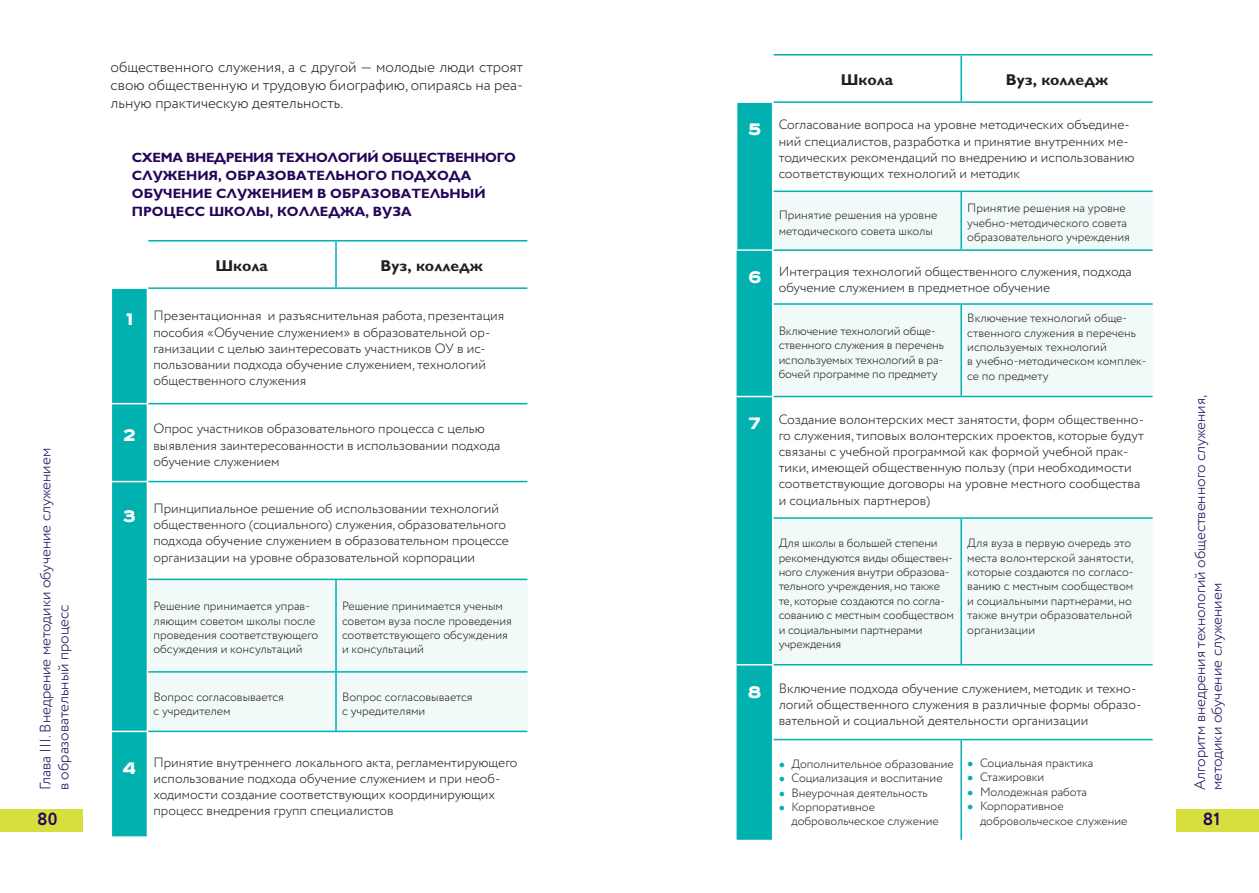
<style>
.page{position:relative;width:1259px;height:893px;background:#fff}
.page>*{position:absolute;margin:0;border:0;box-sizing:border-box;transform-origin:0 0}
.t1{font:700 17.55px "AVC";color:#230658}
.t2{font:700 15.75px "Gill Sans C";color:#231f20}
.t3{font:300 15px/18px "Circe";color:#230658}
.t4{font:300 15px/18px "Circe";color:#231f20;text-align:justify}
.t5{font:300 13.5px/16.2px "Circe";color:#231f20}
.t6{font:700 13.5px/18px "Gill Sans C";color:#230658}
.t7{font:300 12px/14.4px "Circe";color:#231f20}
.s1{font-family:"Road Radio";font-weight:900;font-size:21px;color:#fff}
.s2{font-family:"Times New Roman";font-weight:400;font-size:10.5px;color:#00b1b0}
</style>
<div class="page">
<div style="left:0;top:809px;width:82px;height:23px;background:#d5df3e"></div>
<div style="left:1176px;top:809px;width:83px;height:23px;background:#d5df3e"></div>
<div style="left:112px;top:289px;width:35px;height:547px;background:#00b1b0"></div>
<div style="left:148px;top:580px;width:379px;height:151px;background:#f2faf9"></div>
<hr style="left:335px;top:242px;width:2px;height:45px;background:#00b1b0">
<hr style="left:148px;top:403px;width:188px;height:1px;background:#00b1b0">
<hr style="left:336px;top:403px;width:191px;height:1px;background:#00b1b0">
<hr style="left:148px;top:481px;width:188px;height:1px;background:#00b1b0">
<hr style="left:336px;top:481px;width:191px;height:1px;background:#00b1b0">
<hr style="left:148px;top:579px;width:188px;height:1px;background:#00b1b0">
<hr style="left:336px;top:579px;width:191px;height:1px;background:#00b1b0">
<hr style="left:335px;top:580px;width:2px;height:91px;background:#00b1b0">
<hr style="left:148px;top:671px;width:188px;height:2px;background:#00b1b0">
<hr style="left:336px;top:671px;width:191px;height:2px;background:#00b1b0">
<hr style="left:335px;top:673px;width:2px;height:58px;background:#00b1b0">
<hr style="left:148px;top:731px;width:188px;height:1px;background:#00b1b0">
<hr style="left:336px;top:731px;width:191px;height:1px;background:#00b1b0">
<hr style="left:148px;top:240px;width:188px;height:2px;background:#00b1b0">
<hr style="left:336px;top:240px;width:191px;height:2px;background:#00b1b0">
<hr style="left:148px;top:287px;width:188px;height:2px;background:#00b1b0">
<hr style="left:336px;top:287px;width:191px;height:2px;background:#00b1b0">
<hr style="left:111px;top:403px;width:37px;height:1px;background:#fff">
<hr style="left:111px;top:481px;width:37px;height:1px;background:#fff">
<hr style="left:111px;top:731px;width:37px;height:1px;background:#fff">
<div style="left:736px;top:103px;width:36px;height:737px;background:#00b1b0"></div>
<svg style="left:773px;top:192px;width:379px;height:472px;fill:#f2faf9"></svg>
<hr style="left:960px;top:56px;width:2px;height:45px;background:#00b1b0">
<hr style="left:960px;top:192px;width:2px;height:57px;background:#00b1b0">
<hr style="left:960px;top:305px;width:2px;height:91px;background:#00b1b0">
<hr style="left:960px;top:519px;width:2px;height:145px;background:#00b1b0">
<hr style="left:960px;top:740px;width:2px;height:100px;background:#00b1b0">
<hr style="left:773px;top:54px;width:188px;height:2px;background:#00b1b0">
<hr style="left:961px;top:54px;width:191px;height:2px;background:#00b1b0">
<hr style="left:773px;top:101px;width:188px;height:2px;background:#00b1b0">
<hr style="left:961px;top:101px;width:191px;height:2px;background:#00b1b0">
<hr style="left:773px;top:191px;width:188px;height:1px;background:#00b1b0">
<hr style="left:961px;top:191px;width:191px;height:1px;background:#00b1b0">
<hr style="left:773px;top:249px;width:188px;height:2px;background:#00b1b0">
<hr style="left:961px;top:249px;width:191px;height:2px;background:#00b1b0">
<hr style="left:773px;top:303px;width:188px;height:2px;background:#00b1b0">
<hr style="left:961px;top:303px;width:191px;height:2px;background:#00b1b0">
<hr style="left:773px;top:396px;width:188px;height:1px;background:#00b1b0">
<hr style="left:961px;top:396px;width:191px;height:1px;background:#00b1b0">
<hr style="left:773px;top:517px;width:188px;height:2px;background:#00b1b0">
<hr style="left:961px;top:517px;width:191px;height:2px;background:#00b1b0">
<hr style="left:773px;top:664px;width:188px;height:1px;background:#00b1b0">
<hr style="left:961px;top:664px;width:191px;height:1px;background:#00b1b0">
<hr style="left:773px;top:739px;width:188px;height:1px;background:#00b1b0">
<hr style="left:961px;top:739px;width:191px;height:1px;background:#00b1b0">
<hr style="left:736px;top:396px;width:37px;height:1px;background:#fff">
<hr style="left:736px;top:664px;width:37px;height:1px;background:#fff">
<hr style="left:736px;top:103px;width:1px;height:88px;background:#fff">
<hr style="left:736px;top:191px;width:1px;height:58px;background:#fff">
<hr style="left:736px;top:249px;width:37px;height:2px;background:#fff">
<p class="t4" style="left:111px;top:58px;width:414px">общественного служения, а с другой — молодые люди строят свою общественную и трудовую биографию, опираясь на реа&shy;льную практическую деятельность.</p>
<p class="t6" style="left:132px;top:148px;width:385px">СХЕМА ВНЕДРЕНИЯ ТЕХНОЛОГИЙ ОБЩЕСТВЕННОГО СЛУЖЕНИЯ, ОБРАЗОВАТЕЛЬНОГО ПОДХОДА ОБУЧЕНИЕ СЛУЖЕНИЕМ В ОБРАЗОВАТЕЛЬНЫЙ ПРОЦЕСС ШКОЛЫ, КОЛЛЕДЖА, ВУЗА</p>
<p class="t2" style="left:841px;top:70px;width:54px">Школа</p>
<p class="t2" style="left:1005px;top:70px;width:104px">Вуз, колледж</p>
<p class="t5" style="left:778px;top:117px;width:357px;text-indent:-31px"><span class="s1">5</span> Согласование вопроса на уровне методических объедине&shy;ний специалистов, разработка и принятие внутренних ме&shy;тодических рекомендаций по внедрению и использованию соответствующих технологий и методик</p>
<p class="t7" style="left:778px;top:207px;width:160px;line-height:16.2px">Принятие решения на уровне методического совета школы</p>
<p class="t7" style="left:967px;top:201px;width:164px">Принятие решения на уровне учебно- методического совета образовательного учреждения</p>
<p class="t5" style="left:778px;top:263px;width:355px;text-indent:-31px"><span class="s1">6</span> Интеграция технологий общественного служения, подхода обучение служением в предметное обучение</p>
<p class="t7" style="left:778px;top:324px;width:167px">Включение технологий обще&shy;ственного служения в перечень используемых технологий в ра&shy;бочей программе по предмету</p>
<p class="t2" style="left:215px;top:256px;width:54px">Школа</p>
<p class="t2" style="left:380px;top:256px;width:104px">Вуз, колледж</p>
<p class="t5" style="left:153px;top:308px;width:352px;text-indent:-27px"><span class="s1">1</span> Презентационная и разъяснительная работа, презентация пособия «Обучение служением» в образовательной ор&shy;ганизации с целью заинтересовать участников ОУ в ис&shy;пользовании подхода обучение служением, технологий общественного служения</p>
<p class="t5" style="left:153px;top:421px;width:348px;text-indent:-30px"><span class="s1">2</span> Опрос участников образовательного процесса с целью выявления заинтересованности в использовании подхода обучение служением</p>
<p class="t5" style="left:153px;top:501px;width:357px;text-indent:-31px"><span class="s1">3</span> Принципиальное решение об использовании технологий общественного (социального) служения, образовательного подхода обучение служением в образовательном процессе организации на уровне образовательной корпорации</p>
<p class="t7" style="left:153px;top:599px;width:166px">Решение принимается управ&shy;ляющим советом школы после проведения соответствующего обсуждения и консультаций</p>
<p class="t7" style="left:342px;top:599px;width:171px">Решение принимается ученым советом вуза после проведения соответствующего обсуждения и консультаций</p>
<p class="t7" style="left:153px;top:690px;width:132px">Вопрос согласовывается с учредителем</p>
<p class="t7" style="left:342px;top:690px;width:132px">Вопрос согласовывается с учредителями</p>
<p class="t5" style="left:153px;top:754px;width:366px;text-indent:-31px"><span class="s1">4</span> Принятие внутреннего локального акта, регламентирующего использование подхода обучение служением и при необ&shy;ходимости создание соответствующих координирующих процесс внедрения групп специалистов</p>
<p class="t7" style="left:967px;top:311px;width:181px">Включение технологий обще&shy;ственного служения в перечень используемых технологий<br>в учебно- методическом комплек&shy;се по предмету</p>
<p class="t5" style="left:778px;top:411px;width:367px;text-indent:-30px"><span class="s1">7</span> Создание волонтерских мест занятости, форм общественно&shy;го служения, типовых волонтерских проектов, которые будут связаны с учебной программой как формой учебной прак&shy;тики, имеющей общественную пользу (при необходимости соответствующие договоры на уровне местного сообщества и социальных партнеров)</p>
<p class="t7" style="left:778px;top:536px;width:177px">Для школы в большей степени рекомендуются виды обществен&shy;ного служения внутри образова&shy;тельного учреждения, но также те, которые создаются по согла&shy;сованию с местным сообществом и социальными партнерами учреждения</p>
<p class="t7" style="left:967px;top:536px;width:168px">Для вуза в первую очередь это места волонтерской занятости, которые создаются по согласо&shy;ванию с местным сообществом и социальными партнерами, но также внутри образовательной организации</p>
<p class="t5" style="left:778px;top:680px;width:364px;text-indent:-31px"><span class="s1">8</span> Включение подхода обучение служением, методик и техно&shy;логий общественного служения в различные формы образо&shy;вательной и социальной деятельности организации</p>
<p class="t7" style="left:778px;top:757px;width:177px"><span class="s2">●</span> Дополнительное образование</p>
<p class="t7" style="left:778px;top:771px;width:165px"><span class="s2">●</span> Социализация и воспитание</p>
<p class="t7" style="left:778px;top:785px;width:151px"><span class="s2">●</span> Внеурочная деятельность</p>
<p class="t7" style="left:791px;top:800px;width:149px;text-indent:-13px"><span class="s2">●</span> Корпоративное добровольческое служение</p>
<p class="t3" style="left:1192px;top:790px;width:397px;line-height:16.5px;rotate:-90deg">Алгоритм внедрения технологий общественного служения, методики обучение служением</p>
<p class="t3" style="left:37px;top:790px;width:344px;rotate:-90deg">Глава III. Внедрение методики обучение служением в образовательный процесс</p>
<p class="t7" style="left:967px;top:756px;width:128px"><span class="s2">●</span> Социальная практика</p>
<p class="t7" style="left:967px;top:770px;width:79px"><span class="s2">●</span> Стажировки</p>
<p class="t7" style="left:967px;top:785px;width:121px"><span class="s2">●</span> Молодежная работа</p>
<p class="t7" style="left:980px;top:799px;width:149px;text-indent:-13px"><span class="s2">●</span> Корпоративное добровольческое служение</p>
<p class="t1" style="left:37px;top:809px;width:22px">80</p>
<p class="t1" style="left:1203px;top:809px;width:19px">81</p>
</div>
